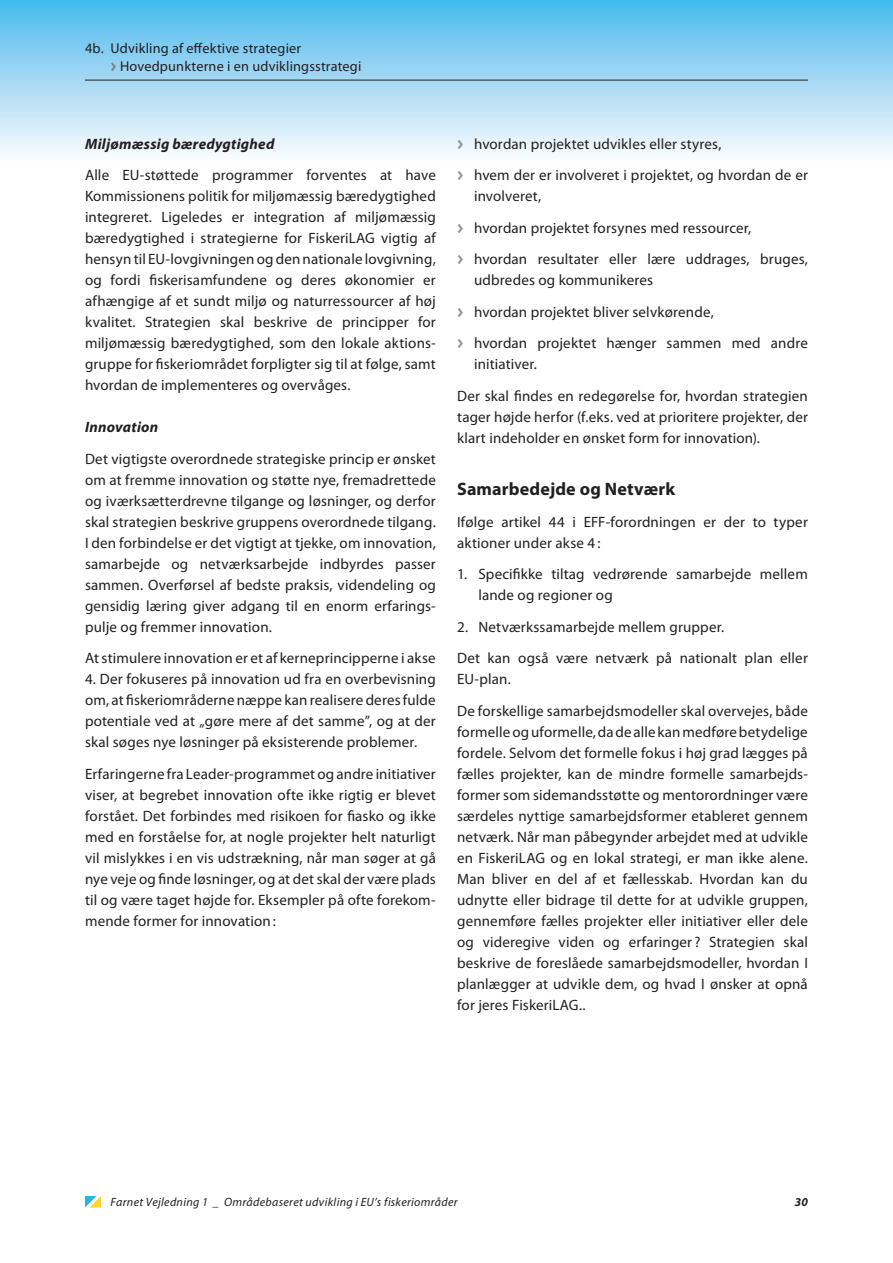
<style>
.page{position:relative;width:893px;height:1263px;background:#fff}
.page>*{position:absolute;margin:0;border:0;box-sizing:border-box;transform-origin:0 0}
.t1{font:700 18px "Myriad Pro";letter-spacing:.01em;color:#231f20}
.t2{font:15px/21px "Myriad Pro";letter-spacing:.01em;color:#231f20}
.t3{font:italic 700 15px "Myriad Pro";letter-spacing:.02em;color:#231f20}
.t4{font:14.25px/18px "Myriad Pro";letter-spacing:.015em;color:#231f20}
.t5{font:italic 12px "Myriad Pro";letter-spacing:.025em;color:#231f20}
.t6{font:italic 700 12px "Myriad Pro";color:#231f20}
.s1{font-family:"Meta Plus Bold Caps";color:#808285}
.s2{font-family:"Meta Plus Bold Caps";color:#939598}
</style>
<div class="page">
<div style="left:0;top:0;width:893px;height:162px;background:linear-gradient(to bottom,#49b9ec,#fefbfd)"></div>
<svg style="left:85px;top:1196px;width:16px;height:11px"></svg>
<hr style="left:85px;top:80px;width:723px;height:1px;background:#231f20">
<p class="t4" style="left:111px;top:39px;width:252px;text-indent:-26px">4b. Udvikling af effektive strategier<br><span class="s1">&gt;</span> Hovedpunkterne i en udviklingsstrategi</p>
<p class="t3" style="left:85px;top:134px;width:191px">Miljømæssig bæredygtighed</p>
<p class="t2" style="left:85px;top:164px;width:352px;text-align:justify">Alle EU-støttede programmer forventes at have Kommissionens politik for miljømæssig bæredygtighed integreret. Ligeledes er integration af miljømæssig bæredygtighed i strategierne for FiskeriLAG vigtig af hensyn til EU-lovgivningen og den nationale lovgivning, og fordi fiskerisamfundene og deres økonomier er afhængige af et sundt miljø og naturressourcer af høj kvalitet. Strategien skal beskrive de principper for miljømæssig bæredygtighed, som den lokale aktions&shy;gruppe for fiskeriområdet forpligter sig til at følge, samt hvordan de implementeres og overvåges.</p>
<p class="t3" style="left:85px;top:417px;width:75px">Innovation</p>
<p class="t2" style="left:85px;top:448px;width:352px;text-align:justify">Det vigtigste overordnede strategiske princip er ønsket om at fremme innovation og støtte nye, fremadrettede og iværksætterdrevne tilgange og løsninger, og derfor skal strategien beskrive gruppens overordnede tilgang.<br>I den forbindelse er det vigtigt at tjekke, om innovation, samarbejde og netværksarbejde indbyrdes passer sammen. Overførsel af bedste praksis, videndeling og gensidig læring giver adgang til en enorm erfarings&shy;pulje og fremmer innovation.</p>
<p class="t2" style="left:85px;top:647px;width:352px">At stimulere innovation er et af kerneprincipperne i akse</p>
<p class="t2" style="left:85px;top:668px;width:352px;text-align:justify">4. Der fokuseres på innovation ud fra en overbevisning om, at fiskeriområderne næppe kan realisere deres fulde potentiale ved at „gøre mere af det samme”, og at der skal søges nye løsninger på eksisterende problemer.</p>
<p class="t2" style="left:85px;top:763px;width:352px;text-align:justify">Erfaringerne fra Leader-programmet og andre initiativer viser, at begrebet innovation ofte ikke rigtig er blevet forstået. Det forbindes med risikoen for fiasko og ikke med en forståelse for, at nogle projekter helt naturligt vil mislykkes i en vis udstrækning, når man søger at gå nye veje og finde løsninger, og at det skal der være plads til og være taget højde for. Eksempler på ofte forekom&shy;mende former for innovation :</p>
<p class="t2" style="left:457px;top:127px;width:352px;line-height:31.5px"><span class="s2">&gt;</span> hvordan projektet udvikles eller styres,<br><span class="s2">&gt;</span> hvem der er involveret i projektet, og hvordan de er</p>
<p class="t2" style="left:457px;top:180px;width:352px;line-height:31.5px;text-indent:17px">involveret,<br><span class="s2">&gt;</span> hvordan projektet forsynes med ressourcer,<br><span class="s2">&gt;</span> hvordan resultater eller lære uddrages, bruges,</p>
<p class="t2" style="left:457px;top:264px;width:352px;line-height:31.5px;text-indent:17px">udbredes og kommunikeres<br><span class="s2">&gt;</span> hvordan projektet bliver selvkørende,<br><span class="s2">&gt;</span> hvordan projektet hænger sammen med andre</p>
<p class="t2" style="left:457px;top:348px;width:352px;line-height:31.5px;text-indent:17px">initiativer.<br>Der skal findes en redegørelse for, hvordan strategien</p>
<p class="t2" style="left:457px;top:406px;width:352px">tager højde herfor (f.eks. ved at prioritere projekter, der klart indeholder en ønsket form for innovation).</p>
<p class="t1" style="left:457px;top:477px;width:220px">Samarbedejde og Netværk</p>
<p class="t2" style="left:457px;top:511px;width:352px">Ifølge artikel 44 i EFF-forordningen er der to typer aktioner under akse 4 :</p>
<p class="t2" style="left:478px;top:563px;width:331px;text-indent:-21px">1. Specifikke tiltag vedrørende samarbejde mellem lande og regioner og</p>
<p class="t2" style="left:457px;top:610px;width:352px;line-height:31.5px">2. Netværkssamarbejde mellem grupper.<br>Det kan også være netværk på nationalt plan eller</p>
<p class="t2" style="left:457px;top:663px;width:352px;line-height:31.5px">EU-plan.<br>De forskellige samarbejdsmodeller skal overvejes, både</p>
<p class="t2" style="left:457px;top:721px;width:352px;text-align:justify">formelle og uformelle, da de alle kan medføre betydelige fordele. Selvom det formelle fokus i høj grad lægges på fælles projekter, kan de mindre formelle samarbejds&shy;former som sidemandsstøtte og mentorordninger være særdeles nyttige samarbejdsformer etableret gennem netværk. Når man påbegynder arbejdet med at udvikle en FiskeriLAG og en lokal strategi, er man ikke alene.<br>Man bliver en del af et fællesskab. Hvordan kan du udnytte eller bidrage til dette for at udvikle gruppen, gennemføre fælles projekter eller initiativer eller dele og videregive viden og erfaringer ? Strategien skal beskrive de foreslåede samarbejdsmodeller, hvordan I planlægger at udvikle dem, og hvad I ønsker at opnå for jeres FiskeriLAG..</p>
<p class="t5" style="left:111px;top:1194px;width:349px">Farnet Vejledning 1 _ Områdebaseret udvikling i EU’s fiskeriområder</p>
<p class="t6" style="left:795px;top:1194px;width:15px">30</p>
</div>
